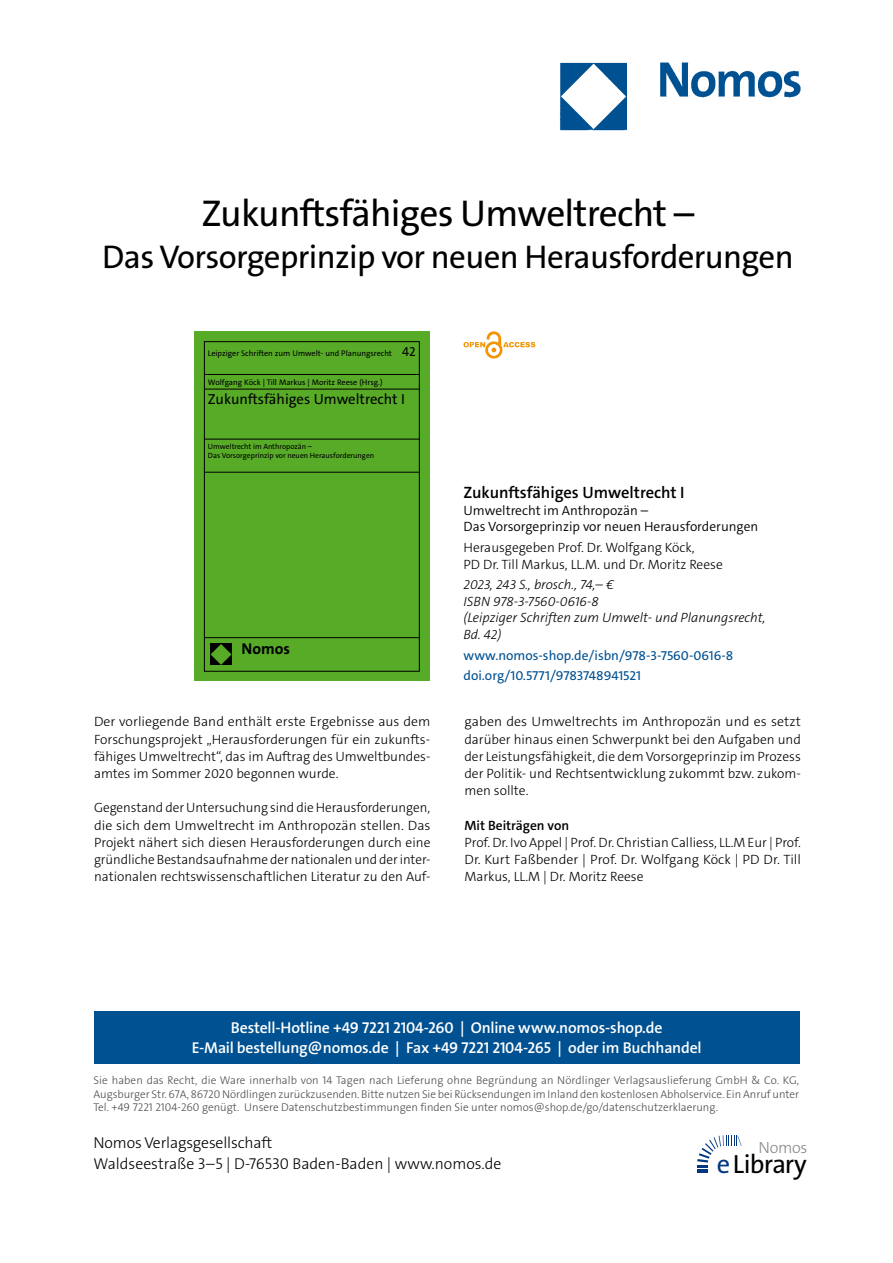
<style>
.page{position:relative;width:893px;height:1263px;background:#fff}
.page>*{position:absolute;margin:0;border:0;box-sizing:border-box;transform-origin:0 0}
.t1{font:37.5px "The Sans Os F";letter-spacing:-.02em;color:#000}
.t2{font:33px "The Sans Os F";letter-spacing:-.02em;color:#000}
.t3{font:26.4px "The Sans Os F";letter-spacing:-.03em;color:#000}
.t4{font:600 16.5px "The Sans C5";color:#000}
.t5{font:300 16.2px "The Sans Os F";letter-spacing:-.02em;color:#87888a}
.t6{font:600 15.75px/21px "The Sans Os F";letter-spacing:-.01em;color:#fff;text-align:center}
.t7{font:300 15.75px/21px "The Sans Os F";color:#000}
.t8{font:700 15.75px "The Sans C5";color:#000}
.t9{font:14.7px "The Sans C5";color:#000}
.t10{font:300 13.5px/17.2px "The Sans C5";color:#000;text-align:justify}
.t11{font:italic 300 13.5px/16.5px "The Sans C5";color:#000}
.t12{font:13.5px/20.7px "The Sans C5";color:#005192}
.t13{font:300 13.5px/16.5px "The Sans C5";color:#000}
.t14{font:600 13.5px "The Sans C5";color:#000}
.t15{font:300 11.25px/13.5px "The Sans Os F";color:#4b4b4d;text-align:justify}
.t16{font:8.1px "The Sans C5";color:#000}
.t17{font:7.65px/9.1px "The Sans C5";color:#000}
.s1{font-size:13.05px}
.s2{color:#003882}
</style>
<div class="page">
<img style="left:559px;top:62px;width:242px;height:69px">
<div style="left:94px;top:1011px;width:705px;height:52px;background:#005192"></div>
<svg style="left:697px;top:1135px;width:45px;height:38px"></svg>
<div style="left:194px;top:331px;width:236px;height:349px;background:#57ab27"></div>
<div style="left:204px;top:341px;width:216px;height:330px;border:1px solid #000"></div>
<hr style="left:204px;top:374px;width:216px;height:1px;background:#000">
<hr style="left:204px;top:389px;width:216px;height:1px;background:#000">
<hr style="left:204px;top:439px;width:216px;height:1px;background:#000">
<hr style="left:204px;top:472px;width:216px;height:1px;background:#000">
<hr style="left:204px;top:637px;width:216px;height:1px;background:#000">
<div style="left:210px;top:644px;width:22px;height:21px;background:#000"></div>
<svg style="left:211px;top:644px;width:20px;height:21px"></svg>
<svg style="left:463px;top:331px;width:72px;height:28px"></svg>
<h1 class="t1" style="left:201px;top:199px;width:494px">Zukunftsfähiges Umweltrecht –</h1>
<h2 class="t2" style="left:102px;top:244px;width:693px">Das Vorsorgeprinzip vor neuen Herausforderungen</h2>
<p class="t16" style="left:208px;top:348px;width:209px">Leipziger Schriften zum Umwelt- und Planungsrecht <span class="s1">42</span></p>
<p class="t16" style="left:208px;top:377px;width:176px">Wolfgang Köck | Till Markus | Moritz Reese (Hrsg.)</p>
<p class="t9" style="left:208px;top:390px;width:198px">Zukunftsfähiges Umweltrecht I</p>
<p class="t17" style="left:208px;top:442px;width:168px">Umweltrecht im Anthropozän –<br>Das Vorsorgeprinzip vor neuen Herausforderungen</p>
<p class="t8" style="left:242px;top:639px;width:50px">Nomos</p>
<p class="t10" style="left:94px;top:713px;width:338px">Der vorliegende Band enthält erste Ergebnisse aus dem Forschungsprojekt „Herausforderungen für ein zukunfts&shy;fähiges Umweltrecht“, das im Auftrag des Umweltbundes&shy;amtes im Sommer 2020 begonnen wurde.</p>
<p class="t10" style="left:94px;top:799px;width:338px">Gegenstand der Untersuchung sind die Herausforderungen, die sich dem Umweltrecht im Anthropozän stellen. Das Projekt nähert sich diesen Herausforderungen durch eine gründliche Bestandsaufnahme der nationalen und der inter&shy;nationalen rechtswissenschaftlichen Literatur zu den Auf-</p>
<p class="t4" style="left:463px;top:482px;width:223px">Zukunftsfähiges Umweltrecht I</p>
<p class="t13" style="left:463px;top:502px;width:296px">Umweltrecht im Anthropozän –<br>Das Vorsorgeprinzip vor neuen Herausforderungen</p>
<p class="t10" style="left:463px;top:539px;width:261px;line-height:16.5px">Herausgegeben Prof. Dr. Wolfgang Köck,<br>PD Dr. Till Markus, LL.M. und Dr. Moritz Reese</p>
<p class="t11" style="left:463px;top:577px;width:304px">2023, 243 S., brosch., 74,– €<br>ISBN 978-3-7560-0616-8<br>(Leipziger Schriften zum Umwelt- und Planungsrecht,<br>Bd. 42)</p>
<p class="t12" style="left:463px;top:645px;width:271px">www.nomos-shop.de/isbn/978-3-7560-0616-8 doi.org/10.5771/9783748941521</p>
<p class="t10" style="left:464px;top:713px;width:338px">gaben des Umweltrechts im Anthropozän und es setzt darüber hinaus einen Schwerpunkt bei den Aufgaben und der Leistungsfähigkeit, die dem Vorsorgeprinzip im Prozess der Politik- und Rechtsentwicklung zukommt bzw. zukom&shy;men sollte.</p>
<p class="t14" style="left:464px;top:816px;width:106px">Mit Beiträgen von</p>
<p class="t10" style="left:464px;top:834px;width:338px">Prof. Dr. Ivo Appel | Prof. Dr. Christian Calliess, LL.M Eur | Prof.<br>Dr. Kurt Faßbender | Prof. Dr. Wolfgang Köck | PD Dr. Till Markus, LL.M | Dr. Moritz Reese</p>
<p class="t6" style="left:192px;top:1017px;width:511px">Bestell-Hotline +49 7221 2104-260 | Online www.nomos-shop.de<br>E-Mail bestellung@nomos.de | Fax +49 7221 2104-265 | oder im Buchhandel</p>
<p class="t15" style="left:94px;top:1074px;width:707px">Sie haben das Recht, die Ware innerhalb von 14 Tagen nach Lieferung ohne Begründung an Nördlinger Verlagsauslieferung GmbH &amp; Co. KG, Augsburger Str. 67A, 86720 Nördlingen zurückzusenden. Bitte nutzen Sie bei Rücksendungen im Inland den kostenlosen Abholservice. Ein Anruf unter Tel. +49 7221 2104-260 genügt. Unsere Datenschutzbestimmungen finden Sie unter nomos@shop.de/go/datenschutzerklaerung.</p>
<p class="t7" style="left:94px;top:1133px;width:409px">Nomos Verlagsgesellschaft<br>Waldseestraße 3–5 | D-76530 Baden-Baden | www.nomos.de</p>
<p class="t5" style="left:758px;top:1137px;width:51px">Nomos</p>
<h3 class="t3" style="left:717px;top:1153px;width:91px"><span class="s2">e</span>Library</h3>
</div>
